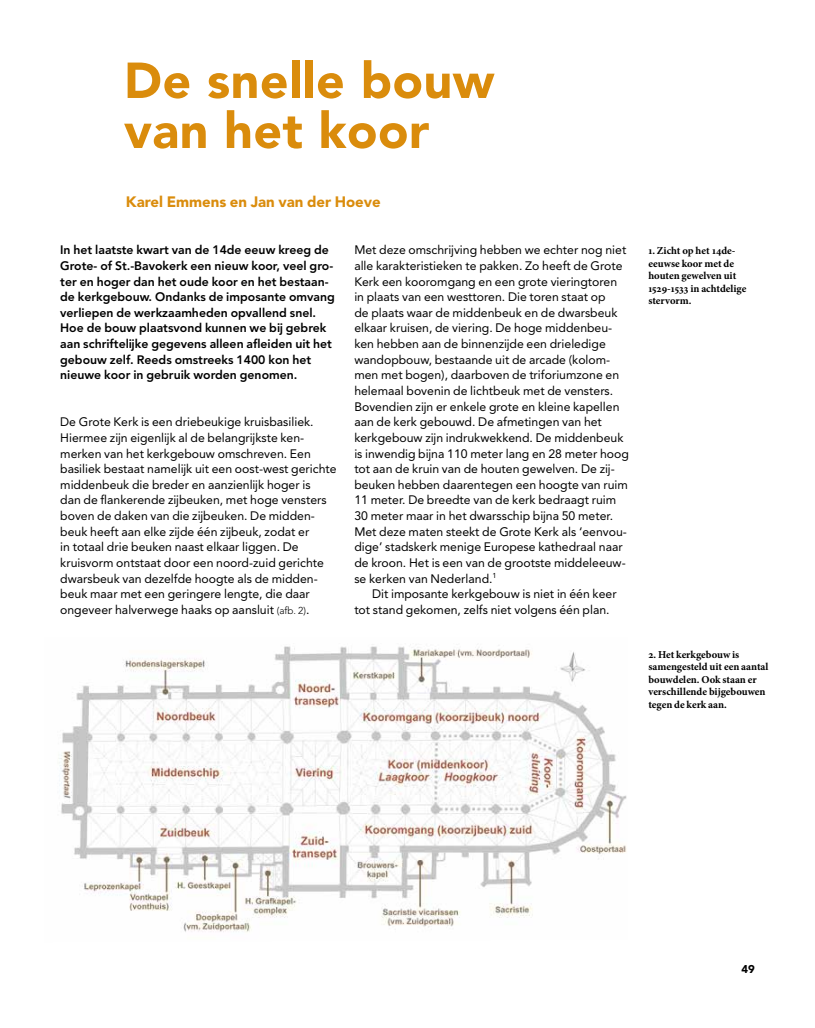
<style>
.page{position:relative;width:815px;height:1028px;background:#fff}
.page>*{position:absolute;margin:0;border:0;box-sizing:border-box;transform-origin:0 0}
.t1{font:900 50px/50px "Avenir LT Pro";letter-spacing:.01em;color:#da8c0c}
.t2{font:900 15px "Avenir LT Pro";color:#da8c0c}
.t3{font:12.25px/15.6px "Avenir LT Pro";color:#000}
.t4{font:800 12.25px/15.6px "Avenir LT Pro";color:#000}
.t5{font:900 11.25px "Avenir LT Pro";color:#000}
.t6{font:700 10.62px/12.5px "Minion Pro";color:#000}
.s1{font-weight:300;font-size:10px}
</style>
<div class="page">
<img style="left:59px;top:646px;width:568px;height:286px">
<h1 class="t1" style="left:124px;top:56px;width:372px">De snelle bouw van het koor</h1>
<p class="t2" style="left:126px;top:193px;width:256px">Karel Emmens en Jan van der Hoeve</p>
<p class="t4" style="left:60px;top:242px;width:276px">In het laatste kwart van de 14de eeuw kreeg de Grote- of St.-Bavokerk een nieuw koor, veel gro&shy;ter en hoger dan het oude koor en het bestaan&shy;de kerkgebouw. Ondanks de imposante omvang verliepen de werkzaamheden opvallend snel.<br>Hoe de bouw plaatsvond kunnen we bij gebrek aan schriftelijke gegevens alleen afleiden uit het gebouw zelf. Reeds omstreeks 1400 kon het nieuwe koor in gebruik worden genomen.</p>
<p class="t3" style="left:60px;top:414px;width:278px">De Grote Kerk is een driebeukige kruisbasiliek.<br>Hiermee zijn eigenlijk al de belangrijkste ken&shy;merken van het kerkgebouw omschreven. Een basiliek bestaat namelijk uit een oost-west gerichte middenbeuk die breder en aanzienlijk hoger is<br>dan de flankerende zijbeuken, met hoge vensters boven de daken van die zijbeuken. De midden&shy;beuk heeft aan elke zijde één zijbeuk, zodat er<br>in totaal drie beuken naast elkaar liggen. De kruisvorm ontstaat door een noord-zuid gerichte dwarsbeuk van dezelfde hoogte als de midden&shy;beuk maar met een geringere lengte, die daar ongeveer halverwege haaks op aansluit <span class="s1">(afb. 2)</span>.</p>
<p class="t3" style="left:354px;top:242px;width:276px">Met deze omschrijving hebben we echter nog niet alle karakteristieken te pakken. Zo heeft de Grote Kerk een kooromgang en een grote vieringtoren in plaats van een westtoren. Die toren staat op<br>de plaats waar de middenbeuk en de dwarsbeuk elkaar kruisen, de viering. De hoge middenbeu&shy;ken hebben aan de binnenzijde een drieledige wandopbouw, bestaande uit de arcade (kolom&shy;men met bogen), daarboven de triforiumzone en helemaal bovenin de lichtbeuk met de vensters.<br>Bovendien zijn er enkele grote en kleine kapellen aan de kerk gebouwd. De afmetingen van het kerkgebouw zijn indrukwekkend. De middenbeuk is inwendig bijna 110 meter lang en 28 meter hoog tot aan de kruin van de houten gewelven. De zij&shy;beuken hebben daarentegen een hoogte van ruim 11 meter. De breedte van de kerk bedraagt ruim 30 meter maar in het dwarsschip bijna 50 meter.<br>Met deze maten steekt de Grote Kerk als ‘eenvou&shy;dige’ stadskerk menige Europese kathedraal naar de kroon. Het is een van de grootste middeleeuw&shy;se kerken van Nederland.<sup>1</sup></p>
<p class="t3" style="left:354px;top:586px;width:264px;text-indent:18px">Dit imposante kerkgebouw is niet in één keer tot stand gekomen, zelfs niet volgens één plan.</p>
<p class="t6" style="left:648px;top:245px;width:99px">1. Zicht op het 14de&shy;eeuwse koor met de houten gewelven uit<br>1529-1533 in achtdelige stervorm.</p>
<p class="t6" style="left:648px;top:648px;width:122px">2. Het kerkgebouw is samengesteld uit een aantal bouwdelen. Ook staan er verschillende bijgebouwen tegen de kerk aan.</p>
<p class="t5" style="left:741px;top:962px;width:15px">49</p>
</div>
